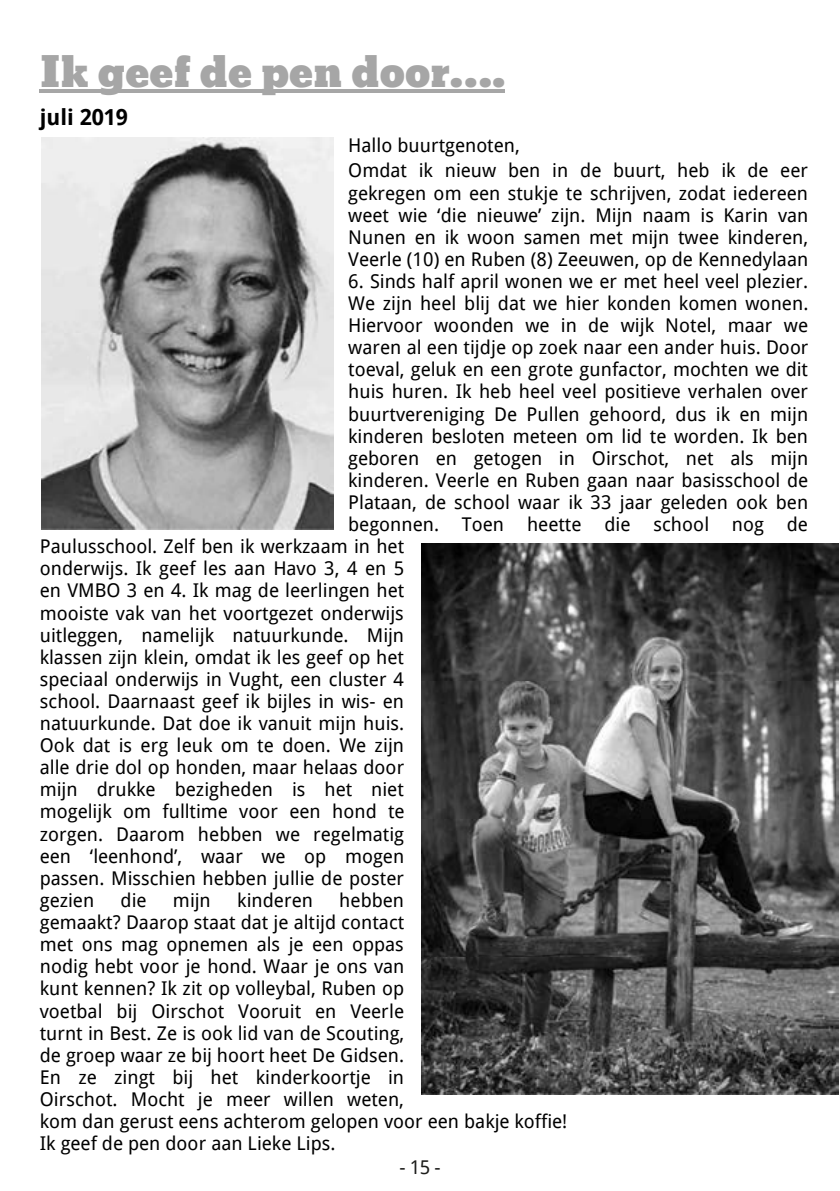
<style>
.page{position:relative;width:840px;height:1191px;background:#fff}
.page>*{position:absolute;margin:0;border:0;box-sizing:border-box;transform-origin:0 0}
.t1{font:40px "Bevan";color:#a6a6a6}
.t2{font:700 22px "Droid Sans";color:#000}
.t3{font:19px/22.2px "Droid Sans";color:#000}
.t4{font:19px "Droid Sans";color:#1d1d1b}
</style>
<div class="page">
<hr style="left:40px;top:89px;width:464px;height:4px;background:#a6a6a6">
<img style="left:42px;top:137px;width:291px;height:393px">
<img style="left:421px;top:544px;width:416px;height:550px">
<h1 class="t1" style="left:40px;top:40px;width:466px">Ik geef de pen door….</h1>
<p class="t2" style="left:40px;top:102px;width:90px">juli 2019</p>
<p class="t3" style="left:348px;top:132px;width:461px;line-height:25.6px">Hallo buurtgenoten,<br>Omdat ik nieuw ben in de buurt, heb ik de eer</p>
<p class="t3" style="left:348px;top:181px;width:461px;text-align:justify">gekregen om een stukje te schrijven, zodat iedereen weet wie ‘die nieuwe’ zijn. Mijn naam is Karin van Nunen en ik woon samen met mijn twee kinderen, Veerle (10) en Ruben (8) Zeeuwen, op de Kennedylaan</p>
<p class="t3" style="left:348px;top:269px;width:461px">6. Sinds half april wonen we er met heel veel plezier.</p>
<p class="t3" style="left:348px;top:292px;width:461px">We zijn heel blij dat we hier konden komen wonen.</p>
<p class="t3" style="left:348px;top:314px;width:461px">Hiervoor woonden we in de wijk Notel, maar we</p>
<p class="t3" style="left:348px;top:336px;width:461px">waren al een tijdje op zoek naar een ander huis. Door</p>
<p class="t3" style="left:348px;top:358px;width:461px">toeval, geluk en een grote gunfactor, mochten we dit</p>
<p class="t3" style="left:348px;top:380px;width:461px">huis huren. Ik heb heel veel positieve verhalen over</p>
<p class="t3" style="left:348px;top:402px;width:461px">buurtvereniging De Pullen gehoord, dus ik en mijn</p>
<p class="t3" style="left:348px;top:424px;width:461px">kinderen besloten meteen om lid te worden. Ik ben</p>
<p class="t3" style="left:348px;top:446px;width:461px">geboren en getogen in Oirschot, net als mijn</p>
<p class="t3" style="left:348px;top:468px;width:461px">kinderen. Veerle en Ruben gaan naar basisschool de</p>
<p class="t3" style="left:348px;top:490px;width:461px">Plataan, de school waar ik 33 jaar geleden ook ben</p>
<p class="t3" style="left:348px;top:512px;width:461px">begonnen. Toen heette die school nog de</p>
<p class="t3" style="left:40px;top:534px;width:365px">Paulusschool. Zelf ben ik werkzaam in het</p>
<p class="t3" style="left:40px;top:557px;width:366px">onderwijs. Ik geef les aan Havo 3, 4 en 5</p>
<p class="t3" style="left:40px;top:579px;width:366px">en VMBO 3 en 4. Ik mag de leerlingen het</p>
<p class="t3" style="left:40px;top:601px;width:365px">mooiste vak van het voortgezet onderwijs</p>
<p class="t3" style="left:40px;top:623px;width:365px">uitleggen, namelijk natuurkunde. Mijn</p>
<p class="t3" style="left:40px;top:645px;width:365px">klassen zijn klein, omdat ik les geef op het</p>
<p class="t3" style="left:40px;top:667px;width:365px">speciaal onderwijs in Vught, een cluster 4</p>
<p class="t3" style="left:40px;top:689px;width:365px">school. Daarnaast geef ik bijles in wis- en</p>
<p class="t3" style="left:40px;top:711px;width:366px">natuurkunde. Dat doe ik vanuit mijn huis.</p>
<p class="t3" style="left:40px;top:733px;width:365px">Ook dat is erg leuk om te doen. We zijn</p>
<p class="t3" style="left:40px;top:756px;width:366px">alle drie dol op honden, maar helaas door</p>
<p class="t3" style="left:40px;top:778px;width:365px">mijn drukke bezigheden is het niet</p>
<p class="t3" style="left:40px;top:800px;width:366px">mogelijk om fulltime voor een hond te</p>
<p class="t3" style="left:40px;top:822px;width:365px">zorgen. Daarom hebben we regelmatig</p>
<p class="t3" style="left:40px;top:844px;width:365px">een ‘leenhond’, waar we op mogen</p>
<p class="t3" style="left:40px;top:866px;width:365px">passen. Misschien hebben jullie de poster</p>
<p class="t3" style="left:40px;top:888px;width:56px">gezien</p>
<p class="t3" style="left:120px;top:888px;width:28px">die</p>
<p class="t3" style="left:173px;top:888px;width:40px">mijn</p>
<p class="t3" style="left:237px;top:888px;width:77px">kinderen</p>
<p class="t3" style="left:40px;top:888px;width:528px;text-indent:299px">hebben<br>gemaakt? Daarop staat dat je altijd contact<br>met ons mag opnemen als je een oppas<br>nodig hebt voor je hond. Waar je ons van<br>kunt kennen? Ik zit op volleybal, Ruben op<br>voetbal bij Oirschot Vooruit en Veerle<br>turnt in Best. Ze is ook lid van de Scouting,<br>de groep waar ze bij hoort heet De Gidsen.<br>En ze zingt bij het kinderkoortje in<br>Oirschot. Mocht je meer willen weten,<br>kom dan gerust eens achterom gelopen voor een bakje koffie!<br>Ik geef de pen door aan Lieke Lips.</p>
<p class="t4" style="left:399px;top:1154px;width:43px">- 15 -</p>
</div>
